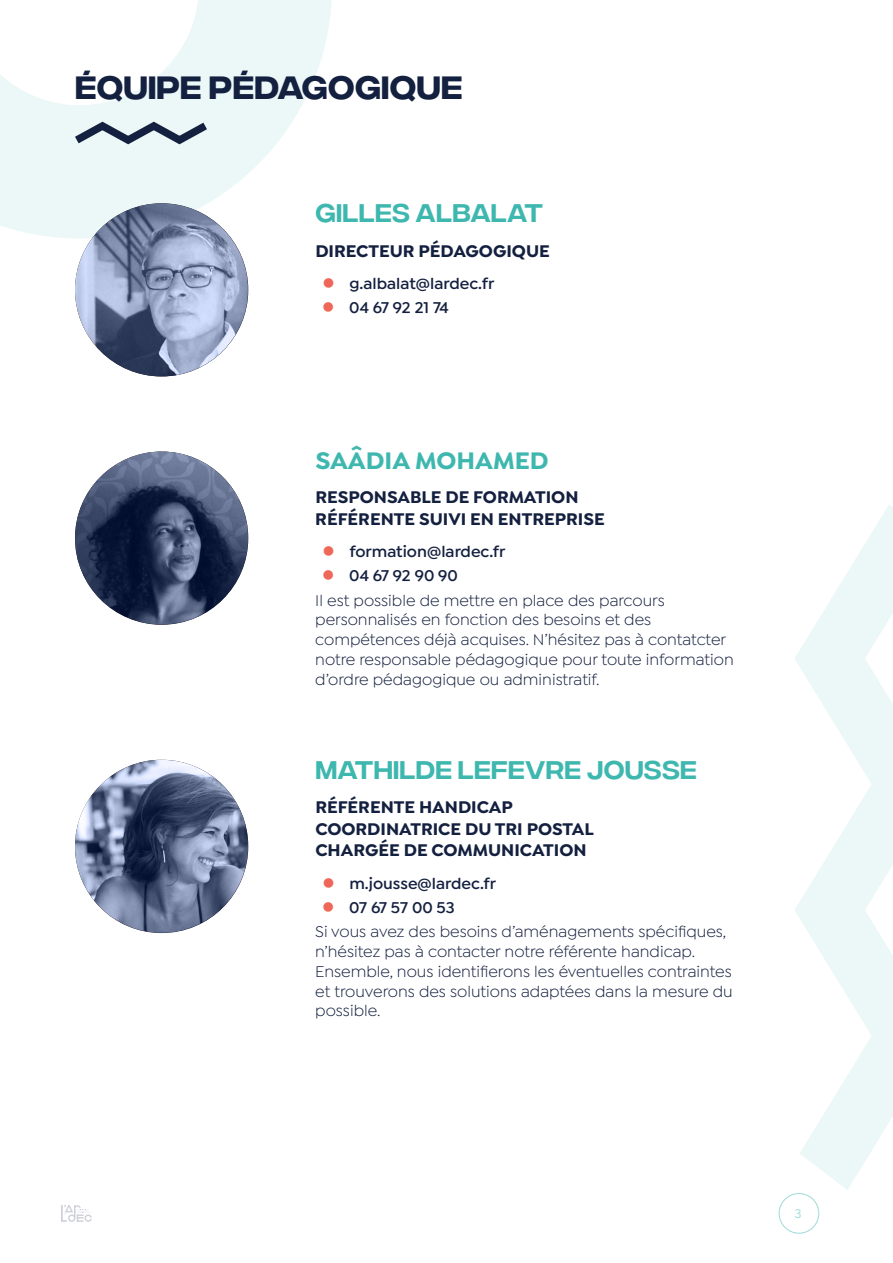
<style>
.page{position:relative;width:893px;height:1263px;background:#fff}
.page>*{position:absolute;margin:0;border:0;box-sizing:border-box;transform-origin:0 0}
.t1{font:500 32.25px "Integral CF";letter-spacing:.01em;color:#14203f}
.t2{font:25.5px "Integral CF";letter-spacing:.01em;color:#3eb7af}
.t3{font:700 25.5px "Isidora Sans";color:#3eb7af}
.t4{font:700 18px/21.6px "Isidora Sans";color:#14203f}
.t5{font:16.5px/19.8px "Isidora Sans";color:#14203f}
.t6{font:600 16.5px/24px "Isidora Sans";color:#14203f}
.t7{font:500 13.5px "Isidora Sans";color:#9edbd7}
</style>
<div class="page">
<svg style="left:782px;top:505px;width:111px;height:699px"></svg>
<svg style="left:0;top:0;width:332px;height:239px;fill:#ecf7f7"></svg>
<svg style="left:61px;top:1205px;width:31px;height:17px"></svg>
<div style="left:779px;top:1193px;width:40px;height:40px;border:1px solid #9edbd7;border-radius:50%"></div>
<svg style="left:67px;top:116px;width:148px;height:34px;background:#bcc8ce"></svg>
<svg style="left:75px;top:203px;width:173px;height:173px;background:#8793b2"></svg>
<svg style="left:75px;top:451px;width:173px;height:174px;background:#384463"></svg>
<svg style="left:75px;top:760px;width:173px;height:173px;background:#677391"></svg>
<h1 class="t1" style="left:75px;top:70px;width:389px">ÉQUIPE PÉDAGOGIQUE</h1>
<h2 class="t2" style="left:315px;top:199px;width:174px">GILLES ALBALAT</h2>
<p class="t4" style="left:315px;top:240px;width:236px">DIRECTEUR PÉDAGOGIQUE</p>
<p class="t6" style="left:349px;top:272px;width:146px">g.albalat@lardec.fr<br>04 67 92 21 74</p>
<h2 class="t3" style="left:315px;top:445px;width:235px">SAÂDIA MOHAMED</h2>
<p class="t4" style="left:315px;top:486px;width:291px">RESPONSABLE DE FORMATION<br>RÉFÉRENTE SUIVI EN ENTREPRISE</p>
<p class="t6" style="left:349px;top:540px;width:158px">formation@lardec.fr<br>04 67 92 90 90</p>
<p class="t5" style="left:315px;top:590px;width:420px">Il est possible de mettre en place des parcours personnalisés en fonction des besoins et des compétences déjà acquises. N’hésitez pas à contatcter notre responsable pédagogique pour toute information d’ordre pédagogique ou administratif.</p>
<h2 class="t2" style="left:315px;top:756px;width:160px">MATHILDE LEFE</h2>
<h2 class="t2" style="left:525px;top:756px;width:98px">VRE JOUSSE</h2>
<p class="t4" style="left:315px;top:796px;width:280px">RÉFÉRENTE HANDICAP<br>COORDINATRICE DU TRI POSTAL<br>CHARGÉE DE COMMUNICATION</p>
<p class="t6" style="left:349px;top:871px;width:148px">m.jousse@lardec.fr<br>07 67 57 00 53</p>
<p class="t5" style="left:315px;top:922px;width:419px">Si vous avez des besoins d’aménagements spécifiques, n’hésitez pas à contacter notre référente handicap.<br>Ensemble, nous identifierons les éventuelles contraintes et trouverons des solutions adaptées dans la mesure du possible.</p>
<p class="t7" style="left:794px;top:1206px;width:9px">3</p>
</div>
